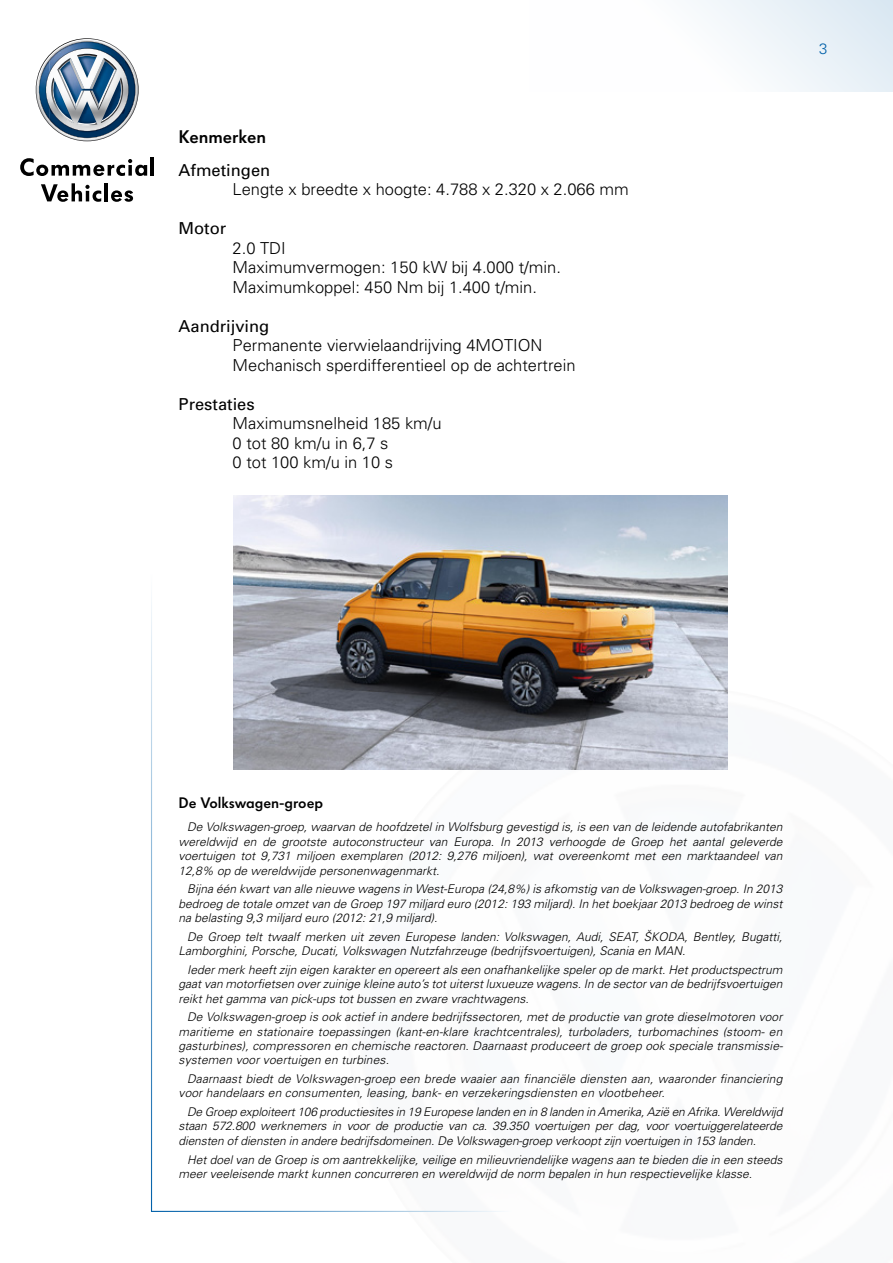
<style>
.page{position:relative;width:893px;height:1263px;background:#fff}
.page>*{position:absolute;margin:0;border:0;box-sizing:border-box;transform-origin:0 0}
.t1{font:18px "Volkswagen Semi";color:#000}
.t2{font:300 16.5px/19.5px "Univers";color:#000}
.t3{font:16.5px "Univers";color:#000}
.t4{font:15px "Volkswagen Semi";color:#000}
.t5{font:300 15px "Univers";color:#0060a9}
.t6{font:italic 300 12px/14.4px "Univers";color:#000;text-align:justify}
</style>
<div class="page">
<div style="left:529px;top:0;width:364px;height:91px;background:linear-gradient(to right,#fff,#e4eef5)"></div>
<svg style="left:20px;top:158px;width:127px;height:18px"></svg>
<hr style="left:151px;top:158px;width:3px;height:18px;background:#000">
<svg style="left:41px;top:183px;width:60px;height:19px"></svg>
<hr style="left:105px;top:183px;width:3px;height:18px;background:#000">
<svg style="left:111px;top:190px;width:22px;height:12px"></svg>
<svg style="left:35px;top:38px;width:104px;height:103px"></svg>
<img style="left:234px;top:495px;width:493px;height:275px">
<h1 class="t1" style="left:179px;top:127px;width:89px">Kenmerken</h1>
<h2 class="t3" style="left:179px;top:160px;width:93px">Afmetingen</h2>
<h2 class="t2" style="left:233px;top:179px;width:398px">Lengte x breedte x hoogte: 4.788 x 2.320 x 2.066 mm</h2>
<h2 class="t3" style="left:179px;top:218px;width:49px">Motor</h2>
<h2 class="t2" style="left:233px;top:238px;width:330px">2.0 TDI<br>Maximumvermogen: 150 kW bij 4.000 t/min.<br>Maximumkoppel: 450 Nm bij 1.400 t/min.</h2>
<h2 class="t3" style="left:179px;top:316px;width:92px">Aandrijving</h2>
<h2 class="t2" style="left:233px;top:335px;width:344px">Permanente vierwielaandrijving 4MOTION<br>Mechanisch sperdifferentieel op de achtertrein</h2>
<h2 class="t3" style="left:179px;top:394px;width:78px">Prestaties</h2>
<h2 class="t2" style="left:233px;top:413px;width:211px">Maximumsnelheid 185 km/u<br>0 tot 80 km/u in 6,7 s<br>0 tot 100 km/u in 10 s</h2>
<p class="t5" style="left:819px;top:40px;width:10px">3</p>
<p class="t4" style="left:179px;top:794px;width:146px">De Volkswagen-groep</p>
<p class="t6" style="left:179px;top:819px;width:605px;text-indent:9px">De Volkswagen-groep, waarvan de hoofdzetel in Wolfsburg gevestigd is, is een van de leidende autofabrikanten wereldwijd en de grootste autoconstructeur van Europa. In 2013 verhoogde de Groep het aantal geleverde voertuigen tot 9,731 miljoen exemplaren (2012: 9,276 miljoen), wat overeenkomt met een marktaandeel van 12,8% op de wereldwijde personenwagenmarkt.</p>
<p class="t6" style="left:179px;top:881px;width:605px;text-indent:9px">Bijna één kwart van alle nieuwe wagens in West-Europa (24,8%) is afkomstig van de Volkswagen-groep. In 2013 bedroeg de totale omzet van de Groep 197 miljard euro (2012: 193 miljard). In het boekjaar 2013 bedroeg de winst na belasting 9,3 miljard euro (2012: 21,9 miljard).</p>
<p class="t6" style="left:179px;top:929px;width:605px;text-indent:9px">De Groep telt twaalf merken uit zeven Europese landen: Volkswagen, Audi, SEAT, ŠKODA, Bentley, Bugatti,<br>Lamborghini, Porsche, Ducati, Volkswagen Nutzfahrzeuge (bedrijfsvoertuigen), Scania en MAN.</p>
<p class="t6" style="left:179px;top:962px;width:605px;text-indent:9px">Ieder merk heeft zijn eigen karakter en opereert als een onafhankelijke speler op de markt. Het productspectrum gaat van motorfietsen over zuinige kleine auto’s tot uiterst luxueuze wagens. In de sector van de bedrijfsvoertuigen reikt het gamma van pick-ups tot bussen en zware vrachtwagens.</p>
<p class="t6" style="left:179px;top:1009px;width:606px;text-indent:9px">De Volkswagen-groep is ook actief in andere bedrijfssectoren, met de productie van grote dieselmotoren voor maritieme en stationaire toepassingen (kant-en-klare krachtcentrales), turboladers, turbomachines (stoom- en gasturbines), compressoren en chemische reactoren. Daarnaast produceert de groep ook speciale transmissie&shy;systemen voor voertuigen en turbines.</p>
<p class="t6" style="left:179px;top:1071px;width:605px;text-indent:9px">Daarnaast biedt de Volkswagen-groep een brede waaier aan financiële diensten aan, waaronder financiering voor handelaars en consumenten, leasing, bank- en verzekeringsdiensten en vlootbeheer.</p>
<p class="t6" style="left:179px;top:1104px;width:605px;text-indent:9px">De Groep exploiteert 106 productiesites in 19 Europese landen en in 8 landen in Amerika, Azië en Afrika. Wereldwijd staan 572.800 werknemers in voor de productie van ca. 39.350 voertuigen per dag, voor voertuiggerelateerde diensten of diensten in andere bedrijfsdomeinen. De Volkswagen-groep verkoopt zijn voertuigen in 153 landen.</p>
<p class="t6" style="left:179px;top:1152px;width:605px;text-indent:9px">Het doel van de Groep is om aantrekkelijke, veilige en milieuvriendelijke wagens aan te bieden die in een steeds meer veeleisende markt kunnen concurreren en wereldwijd de norm bepalen in hun respectievelijke klasse.</p>
</div>
